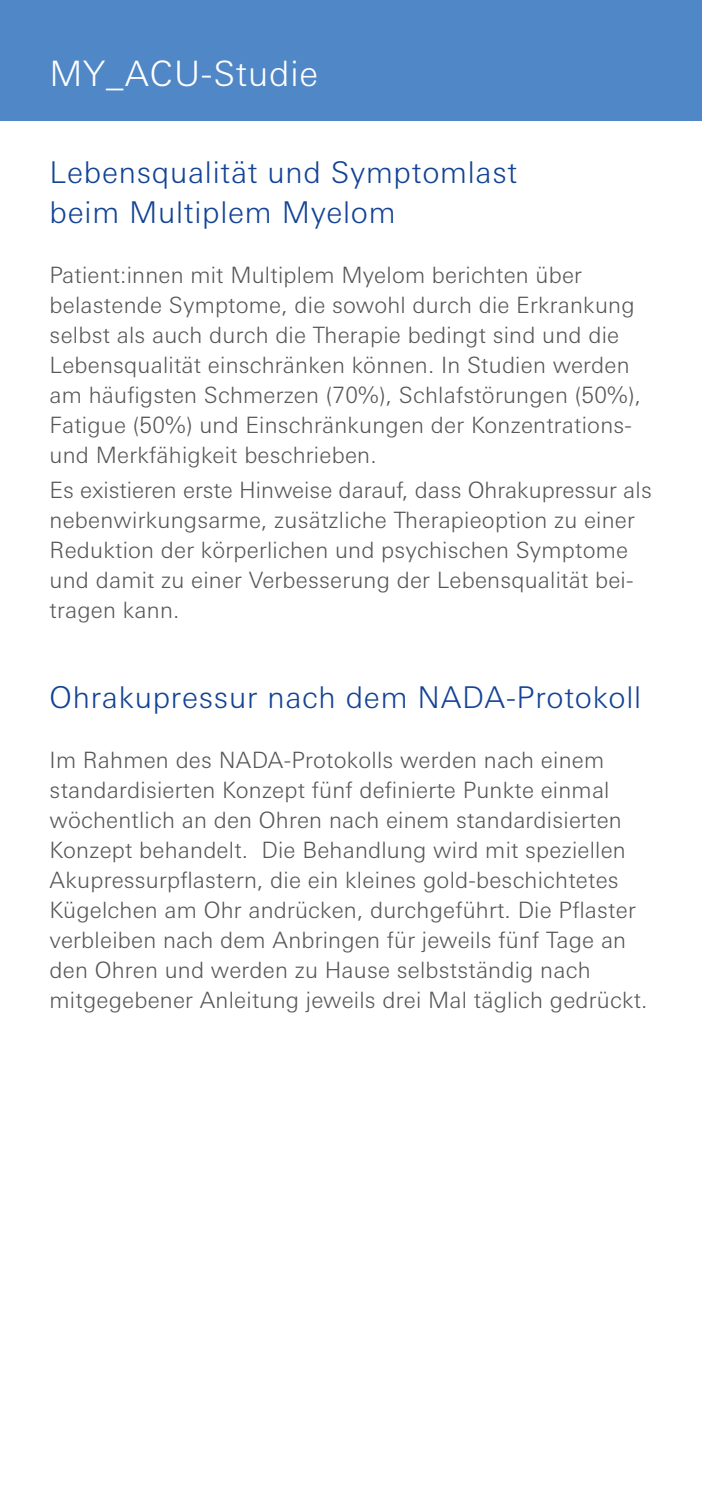
<style>
.page{position:relative;width:702px;height:1489px;background:#fff}
.page>*{position:absolute;margin:0;border:0;box-sizing:border-box;transform-origin:0 0}
.t1{font:300 35px "Univers Next Pro";letter-spacing:.025em;color:#fff}
.t2{font:300 30px/40px "Univers Next Pro";letter-spacing:.025em;color:#134395}
.t3{font:300 22.5px/30px "Univers Next Pro";letter-spacing:.01em;color:#575756}
</style>
<div class="page">
<div style="left:0;top:0;width:702px;height:120px;background:#5087c6"></div>
<h1 class="t1" style="left:50px;top:53px;width:270px">MY_ACU-Studie</h1>
<h2 class="t2" style="left:50px;top:152px;width:469px">Lebensqualität und Symptomlast beim Multiplem Myelom</h2>
<p class="t3" style="left:50px;top:259px;width:593px">Patient:innen mit Multiplem Myelom berichten über belastende Symptome, die sowohl durch die Erkrankung selbst als auch durch die Therapie bedingt sind und die Lebensqualität einschränken können. In Studien werden am häufigsten Schmerzen (70%), Schlafstörungen (50%), Fatigue (50%) und Einschränkungen der Konzentrations&shy;und Merkfähigkeit beschrieben.</p>
<p class="t3" style="left:50px;top:474px;width:603px">Es existieren erste Hinweise darauf, dass Ohrakupressur als nebenwirkungsarme, zusätzliche Therapieoption zu einer Reduktion der körperlichen und psychischen Symptome und damit zu einer Verbesserung der Lebensqualität bei&shy;tragen kann.</p>
<h2 class="t2" style="left:50px;top:677px;width:593px">Ohrakupressur nach dem NADA-Protokoll</h2>
<p class="t3" style="left:50px;top:744px;width:599px">Im Rahmen des NADA-Protokolls werden nach einem standardisierten Konzept fünf definierte Punkte einmal wöchentlich an den Ohren nach einem standardisierten Konzept behandelt. Die Behandlung wird mit speziellen Akupressurpflastern, die ein kleines gold-beschichtetes Kügelchen am Ohr andrücken, durchgeführt. Die Pflaster verbleiben nach dem Anbringen für jeweils fünf Tage an den Ohren und werden zu Hause selbstständig nach mitgegebener Anleitung jeweils drei Mal täglich gedrückt.</p>
</div>
